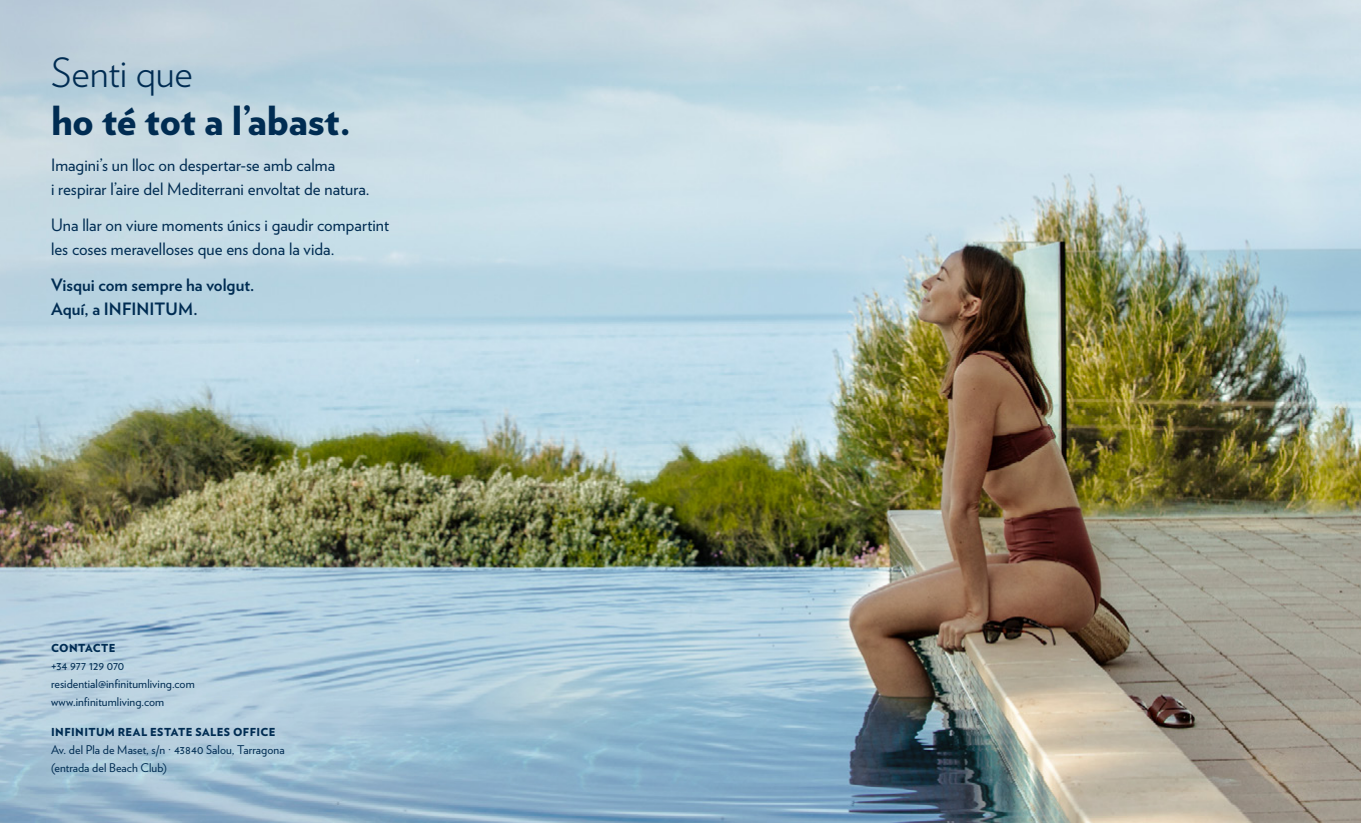
<style>
.page{position:relative;width:1361px;height:823px;background:#fff}
.page>*{position:absolute;margin:0;border:0;box-sizing:border-box;transform-origin:0 0}
.t1{font:900 40px "Verlag";letter-spacing:-.005em;color:#002c52}
.t2{font:300 40px "Verlag";letter-spacing:-.005em;color:#002c52}
.t3{font:17px/24px "Verlag";color:#002c52}
.t4{font:700 17px/24px "Verlag";color:#002c52}
.t5{font:12px/18px "Verlag";letter-spacing:.005em;color:#002c52}
.t6{font:900 11px "Verlag";letter-spacing:.04em;color:#002c52}
</style>
<div class="page">
<img style="left:0;top:0;width:1361px;height:822px">
<h1 class="t2" style="left:51px;top:43px;width:143px">Senti que</h1>
<h1 class="t1" style="left:51px;top:88px;width:301px">ho té tot a l’abast.</h1>
<p class="t3" style="left:51px;top:152px;width:320px">Imagini’s un lloc on despertar-se amb calma<br>i respirar l’aire del Mediterrani envoltat de natura.</p>
<p class="t3" style="left:51px;top:212px;width:339px">Una llar on viure moments únics i gaudir compartint les coses meravelloses que ens dona la vida.</p>
<p class="t4" style="left:51px;top:272px;width:205px">Visqui com sempre ha volgut.<br>Aquí, a INFINITUM.</p>
<p class="t6" style="left:51px;top:638px;width:66px">CONTACTE</p>
<p class="t5" style="left:51px;top:655px;width:145px">+34 977 129 070 residential@infinitumliving.com www.infinitumliving.com</p>
<p class="t6" style="left:51px;top:722px;width:226px">INFINITUM REAL ESTATE SALES OFFICE</p>
<p class="t5" style="left:51px;top:739px;width:235px">Av. del Pla de Maset, s/n · 43840 Salou, Tarragona (entrada del Beach Club)</p>
</div>
